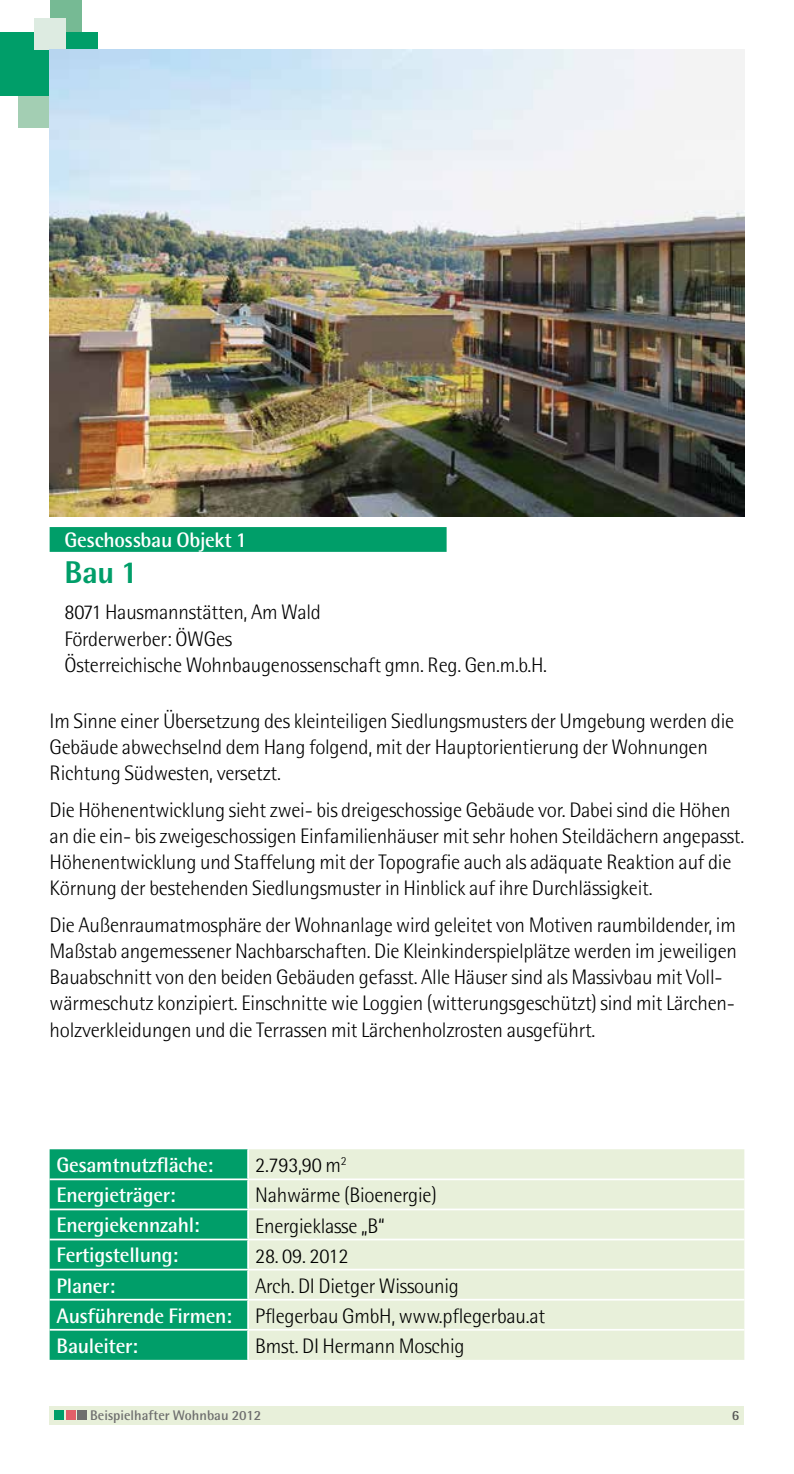
<style>
.page{position:relative;width:794px;height:1474px;background:#fff}
.page>*{position:absolute;margin:0;border:0;box-sizing:border-box;transform-origin:0 0}
.t1{font:800 31.5px "Rotis Semi Sans";color:#009e69}
.t2{font:300 21px/26.2px "Rotis Semi Sans";letter-spacing:-.01em;color:#000}
.t3{font:700 21px "Rotis Semi Sans";letter-spacing:-.015em;color:#fff}
.t4{font:700 14px "Rotis Semi Sans";color:#6e6e6e}
.t5{font:700 14px "Rotis Semi Sans";color:#565655}
.s1{font-weight:700;color:#fff}
</style>
<div class="page">
<div style="left:50px;top:1405px;width:694px;height:19px;background:#e8f0da"></div>
<div style="left:50px;top:0;width:32px;height:32px;background:#76ba94"></div>
<div style="left:82px;top:49px;width:31px;height:32px;background:#bbd9f3"></div>
<div style="left:0;top:32px;width:50px;height:64px;background:#009e69"></div>
<div style="left:66px;top:32px;width:31px;height:32px;background:#009e69"></div>
<div style="left:34px;top:18px;width:32px;height:32px;background:#ddebe1"></div>
<div style="left:113px;top:49px;width:32px;height:32px;background:#bbd9f3"></div>
<div style="left:18px;top:96px;width:32px;height:32px;background:#a3ceb3"></div>
<div style="left:55px;top:1410px;width:9px;height:9px;background:#009e69"></div>
<div style="left:66px;top:1410px;width:10px;height:9px;background:#e25f69"></div>
<div style="left:77px;top:1410px;width:10px;height:9px;background:#6e6e6e"></div>
<div style="left:50px;top:527px;width:396px;height:25px;background:#009e69"></div>
<img style="left:50px;top:50px;width:694px;height:466px">
<div style="left:50px;top:1149px;width:197px;height:210px;background:#009e69"></div>
<div style="left:249px;top:1149px;width:495px;height:210px;background:#e8f0da"></div>
<hr style="left:50px;top:1178px;width:198px;height:2px;background:#fff">
<hr style="left:248px;top:1178px;width:496px;height:2px;background:#fff">
<hr style="left:50px;top:1208px;width:198px;height:2px;background:#fff">
<hr style="left:248px;top:1208px;width:496px;height:2px;background:#fff">
<hr style="left:50px;top:1238px;width:198px;height:2px;background:#fff">
<hr style="left:248px;top:1238px;width:496px;height:2px;background:#fff">
<hr style="left:50px;top:1268px;width:198px;height:2px;background:#fff">
<hr style="left:248px;top:1268px;width:496px;height:2px;background:#fff">
<hr style="left:50px;top:1298px;width:198px;height:2px;background:#fff">
<hr style="left:248px;top:1298px;width:496px;height:2px;background:#fff">
<hr style="left:50px;top:1328px;width:198px;height:2px;background:#fff">
<hr style="left:248px;top:1328px;width:496px;height:2px;background:#fff">
<p class="t3" style="left:64px;top:527px;width:184px">Geschossbau Objekt 1</p>
<h1 class="t1" style="left:64px;top:552px;width:75px">Bau 1</h1>
<p class="t2" style="left:64px;top:599px;width:484px">8071 Hausmannstätten, Am Wald<br>Förderwerber: ÖWGes<br>Österreichische Wohnbaugenossenschaft gmn. Reg. Gen.m.b.H.</p>
<p class="t2" style="left:50px;top:707px;width:686px">Im Sinne einer Übersetzung des kleinteiligen Siedlungsmusters der Umgebung werden die<br>Gebäude abwechselnd dem Hang folgend, mit der Hauptorientierung der Wohnungen<br>Richtung Südwesten, versetzt.</p>
<p class="t2" style="left:50px;top:796px;width:696px">Die Höhenentwicklung sieht zwei- bis dreigeschossige Gebäude vor. Dabei sind die Höhen an die ein- bis zweigeschossigen Einfamilienhäuser mit sehr hohen Steildächern angepasst.<br>Höhenentwicklung und Staffelung mit der Topografie auch als adäquate Reaktion auf die Körnung der bestehenden Siedlungsmuster in Hinblick auf ihre Durchlässigkeit.</p>
<p class="t2" style="left:50px;top:911px;width:689px">Die Außenraumatmosphäre der Wohnanlage wird geleitet von Motiven raumbildender, im Maßstab angemessener Nachbarschaften. Die Kleinkinderspielplätze werden im jeweiligen Bauabschnitt von den beiden Gebäuden gefasst. Alle Häuser sind als Massivbau mit Voll&shy;wärmeschutz konzipiert. Einschnitte wie Loggien (witterungsgeschützt) sind mit Lärchen&shy;holzverkleidungen und die Terrassen mit Lärchenholzrosten ausgeführt.</p>
<p class="t3" style="left:57px;top:1152px;width:158px">Gesamtnutzfläche:</p>
<p class="t2" style="left:255px;top:1152px;width:93px">2.793,90 m<sup>2</sup></p>
<p class="t3" style="left:57px;top:1182px;width:121px">Energieträger:</p>
<p class="t2" style="left:255px;top:1182px;width:183px">Nahwärme (Bioenergie)</p>
<p class="t3" style="left:57px;top:1212px;width:145px">Energiekennzahl:</p>
<p class="t2" style="left:255px;top:1212px;width:131px">Energieklasse „B“</p>
<p class="t3" style="left:57px;top:1242px;width:123px">Fertigstellung:</p>
<p class="t2" style="left:255px;top:1242px;width:95px">28. 09. 2012</p>
<p class="t3" style="left:57px;top:1272px;width:60px">Planer:</p>
<p class="t2" style="left:57px;top:1270px;width:490px;line-height:29.9px;text-indent:198px">Arch. DI Dietger Wissounig<br><span class="s1">Ausführende Firmen:</span> Pflegerbau GmbH, www.pflegerbau.at<br><span class="s1">Bauleiter:</span></p>
<p class="t2" style="left:255px;top:1332px;width:211px">Bmst. DI Hermann Moschig</p>
<p class="t4" style="left:90px;top:1406px;width:173px">Beispielhafter Wohnbau 2012</p>
<p class="t5" style="left:732px;top:1406px;width:9px">6</p>
</div>
